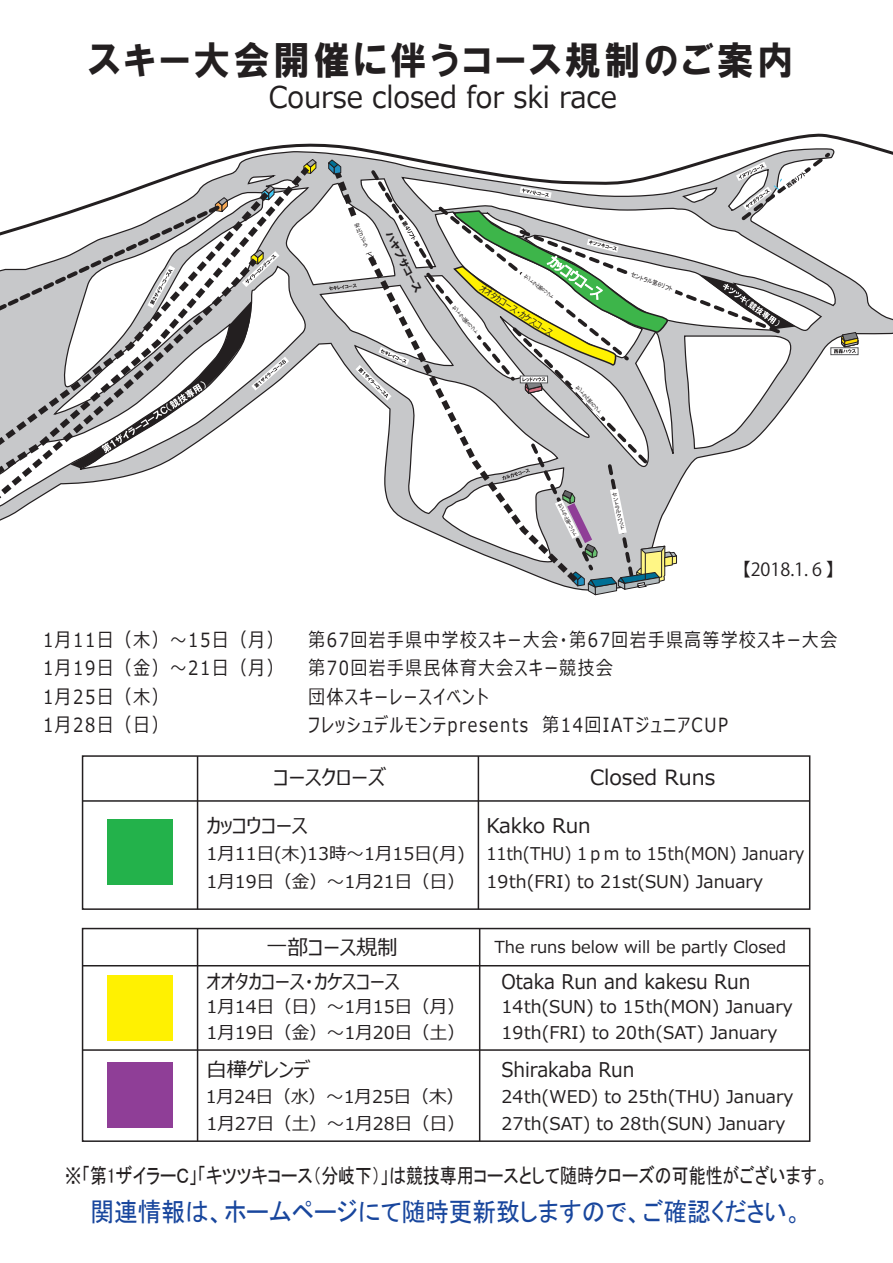
<style>
.page{position:relative;width:893px;height:1263px;background:#fff}
.page>*{position:absolute;margin:0;border:0;box-sizing:border-box;transform-origin:0 0}
.t1{font:39px "HGP Soei Kakugothic UB";letter-spacing:.1em;color:#231f20;scale:.93 1}
.t2{font:30px "Meiryo UI";color:#231f20;scale:.93 1}
.t3{font:26.1px "MS P Gothic";color:#18469d;scale:.91 1}
.t4{font:21px "MS P Gothic";color:#231f20;scale:.81 1}
.t5{font:21px "Meiryo UI";color:#231f20}
.t6{font:20.25px "Meiryo UI";color:#231f20;scale:.93 1}
.t7{font:20.25px "Meiryo UI";color:#231f20}
.t8{font:19.5px "Meiryo UI";letter-spacing:.1em;color:#231f20;scale:.85 1}
.t9{font:18px "Koz Go Pro";color:#231f20}
.t10{font:17.55px/28.2px "Meiryo UI";color:#231f20}
.t11{font:17.55px/28.2px "Meiryo UI";color:#231f20;scale:.93 1}
.t12{font:16.5px "Meiryo UI";color:#231f20}
.t13{font:13.5px "Meiryo UI";color:#fff;scale:.93 1}
.t14{font:10.5px "HGP Soei Kakugothic UB";color:#231f20}
.t15{font:9px "Meiryo UI";color:#231f20;scale:.93 1}
.t16{font:6.45px "MS P Gothic";color:#231f20;scale:.84 1}
.t17{font:4.8px/4.2px "MS P Gothic";color:#231f20;text-align:justify;scale:1.27 1}
.t18{font:4.65px/4.3px "MS P Gothic";color:#231f20;text-align:justify;scale:1.32 1}
.t19{font:4.05px/3.6px "MS P Gothic";color:#231f20;text-align:justify;scale:1.52 1}
</style>
<div class="page">
<svg style="left:257px;top:133px;width:636px;height:171px"></svg>
<div style="left:82px;top:755px;width:728px;height:155px;border:2px solid #231f20"></div>
<hr style="left:83px;top:800px;width:727px;height:2px;background:#231f20">
<hr style="left:197px;top:756px;width:1px;height:153px;background:#231f20">
<hr style="left:478px;top:756px;width:1px;height:153px;background:#231f20">
<div style="left:108px;top:819px;width:65px;height:65px;background:#23b24b"></div>
<hr style="left:83px;top:965px;width:727px;height:1px;background:#231f20">
<hr style="left:479px;top:928px;width:1px;height:213px;background:#231f20">
<div style="left:82px;top:928px;width:728px;height:214px;border:2px solid #231f20"></div>
<hr style="left:197px;top:928px;width:1px;height:213px;background:#231f20">
<hr style="left:83px;top:1049px;width:727px;height:2px;background:#231f20">
<div style="left:108px;top:975px;width:65px;height:65px;background:#fff101"></div>
<div style="left:108px;top:1062px;width:65px;height:66px;background:#8f3e97"></div>
<svg style="left:0;top:149px;width:858px;height:447px"></svg>
<h1 class="t1" style="left:89px;top:40px;width:759px">スキー大会開催に伴うコース規制のご案内</h1>
<h2 class="t2" style="left:269px;top:76px;width:376px">Course closed for ski race</h2>
<p class="t18" style="left:354px;top:225px;width:3px;rotate:-23deg">安比ゴンドラ</p>
<p class="t14" style="left:393px;top:230px;width:68px;rotate:63deg">ハヤブサコース</p>
<p class="t19" style="left:451px;top:308px;width:3px;rotate:-41deg">セントラル第</p>
<p class="t13" style="left:555px;top:252px;width:69px;rotate:35deg">カッコウコース</p>
<p class="t19" style="left:523px;top:278px;width:3px;rotate:-53deg">セントラル第</p>
<p class="t16" style="left:632px;top:271px;width:54px;rotate:20deg">セントラル第６リフト</p>
<p class="t15" style="left:484px;top:282px;width:94px;rotate:33deg">オオタカコース・カケスコース</p>
<p class="t19" style="left:574px;top:388px;width:3px;rotate:-42deg">セントラル第</p>
<p class="t19" style="left:557px;top:505px;width:3px;rotate:-26deg">セントラル第</p>
<p class="t17" style="left:611px;top:494px;width:3px;rotate:-12deg">セントラルク</p>
<p class="t9" style="left:733px;top:557px;width:113px">【2018.1. 6 】</p>
<p class="t8" style="left:43px;top:626px;width:284px">1月11日（木）～15日（月）</p>
<p class="t8" style="left:309px;top:626px;width:623px">第67回岩手県中学校スキー大会・第67回岩手県高等学校スキー大会</p>
<p class="t8" style="left:43px;top:655px;width:284px">1月19日（金）～21日（月）</p>
<p class="t8" style="left:309px;top:655px;width:359px">第70回岩手県民体育大会スキー競技会</p>
<p class="t8" style="left:43px;top:712px;width:149px">1月28日（日）</p>
<p class="t8" style="left:309px;top:712px;width:495px">フレッシュデルモンテpresents　第14回IATジュニアCUP</p>
<p class="t8" style="left:43px;top:683px;width:149px">1月25日（木）</p>
<p class="t8" style="left:309px;top:683px;width:213px">団体スキーレースイベント</p>
<p class="t5" style="left:274px;top:763px;width:113px">コースクローズ</p>
<p class="t5" style="left:590px;top:763px;width:127px">Closed Runs</p>
<p class="t7" style="left:206px;top:811px;width:103px">カッコウコース</p>
<p class="t10" style="left:206px;top:840px;width:260px">1月11日(木)13時～1月15日(月)<br>1月19日（金）～1月21日（日）</p>
<p class="t7" style="left:486px;top:811px;width:106px">Kakko Run</p>
<p class="t11" style="left:486px;top:840px;width:343px">11th(THU) 1ｐｍ to 15th(MON) January<br>19th(FRI) to 21st(SUN) January</p>
<p class="t5" style="left:266px;top:932px;width:133px">一部コース規制</p>
<p class="t12" style="left:494px;top:936px;width:293px">The runs below will be partly Closed</p>
<p class="t6" style="left:206px;top:967px;width:209px">オオタカコース・カケスコース</p>
<p class="t10" style="left:206px;top:1019px;width:260px">1月19日（金）～1月20日（土）</p>
<p class="t7" style="left:206px;top:1056px;width:105px">白樺ゲレンデ</p>
<p class="t10" style="left:206px;top:1110px;width:260px">1月27日（土）～1月28日（日）</p>
<p class="t6" style="left:501px;top:967px;width:269px">Otaka Run and kakesu Run</p>
<p class="t10" style="left:501px;top:1019px;width:277px">19th(FRI) to 20th(SAT) January</p>
<p class="t10" style="left:206px;top:994px;width:260px">1月14日（日）～1月15日（月）</p>
<p class="t10" style="left:501px;top:994px;width:293px">14th(SUN) to 15th(MON) January</p>
<p class="t6" style="left:501px;top:1056px;width:144px">Shirakaba Run</p>
<p class="t10" style="left:206px;top:1083px;width:260px">1月24日（水）～1月25日（木）</p>
<p class="t10" style="left:501px;top:1083px;width:294px">24th(WED) to 25th(THU) January</p>
<p class="t10" style="left:501px;top:1110px;width:285px">27th(SAT) to 28th(SUN) January</p>
<p class="t4" style="left:65px;top:1165px;width:944px">※「第1ザイラーＣ」「キツツキコース（分岐下）」は競技専用コースとして随時クローズの可能性がございます。</p>
<h3 class="t3" style="left:91px;top:1198px;width:784px">関連情報は、ホームページにて随時更新致しますので、ご確認ください。</h3>
</div>
